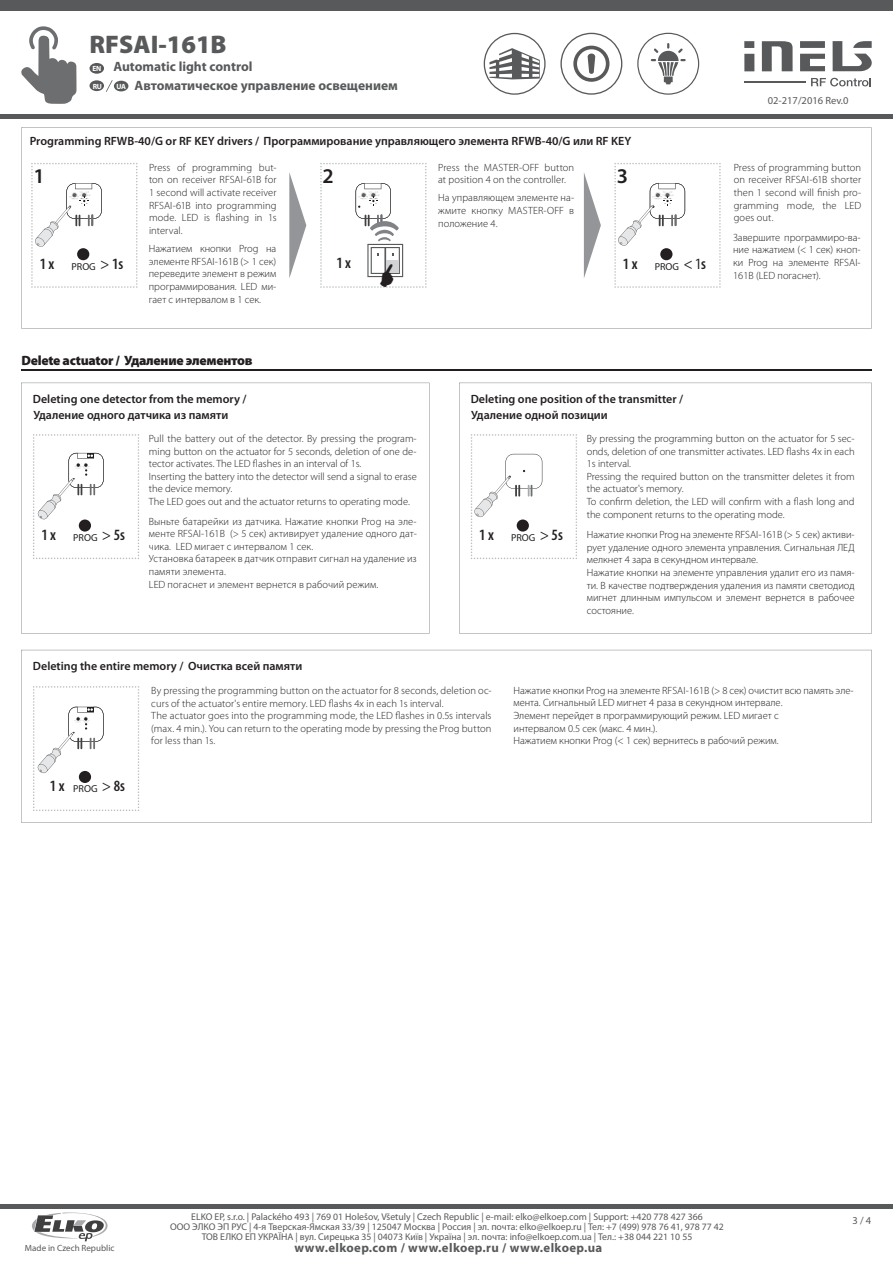
<style>
.page{position:relative;width:893px;height:1263px;background:#fff}
.page>*{position:absolute;margin:0;border:0;box-sizing:border-box;transform-origin:0 0}
.t1{font:900 25.5px "Myriad Pro";color:#58595b}
.t2{font:600 21px "Myriad Pro";color:#231f20}
.t3{font:600 condensed 15.75px "Myriad Pro";color:#231f20}
.t4{font:700 13.5px "Myriad Pro";color:#58595b}
.t5{font:900 13.5px "Myriad Pro";letter-spacing:-.02em;color:#231f20}
.t6{font:700 12.75px "Myriad Pro";letter-spacing:.03em;color:#58595b}
.t7{font:600 12px "Myriad Pro";color:#231f20}
.t8{font:300 10.5px/12.6px "Myriad Pro";color:#231f20}
.t9{font:10.5px "Myriad Pro";color:#58595b}
.t10{font:10.2px "Myriad Pro";color:#231f20}
.t11{font:9.75px/9.8px "Myriad Pro";color:#58595b;text-align:center}
.t12{font:9px "Myriad Pro";color:#58595b}
.t13{font:700 7.5px "Myriad Pro";color:#fff}
.s1{font-size:7.5px;color:#fff}
.s2{font-weight:400;font-stretch:normal;font-size:10.2px}
.s3{font-weight:400}
.s4{font-weight:600;font-stretch:condensed;font-size:15.75px}
.s5{font-stretch:condensed;font-size:15.75px}
</style>
<div class="page">
<svg style="left:21px;top:383px;width:408px;height:251px"></svg>
<svg style="left:459px;top:383px;width:413px;height:251px"></svg>
<svg style="left:21px;top:650px;width:851px;height:173px"></svg>
<div style="left:0;top:1204px;width:893px;height:5px;background:#58595b"></div>
<div style="left:0;top:0;width:893px;height:11px;background:#58595b"></div>
<hr style="left:0;top:114px;width:893px;height:4px;background:#58595b">
<svg style="left:637px;top:33px;width:62px;height:62px"></svg>
<svg style="left:560px;top:33px;width:62px;height:62px"></svg>
<div style="left:744px;top:54px;width:10px;height:17px;background:#58595b"></div>
<svg style="left:762px;top:41px;width:31px;height:30px"></svg>
<svg style="left:800px;top:54px;width:25px;height:17px"></svg>
<div style="left:800px;top:41px;width:25px;height:7px;background:#58595b"></div>
<svg style="left:833px;top:41px;width:39px;height:30px"></svg>
<div style="left:744px;top:41px;width:10px;height:7px;background:#58595b"></div>
<hr style="left:744px;top:81px;width:62px;height:1px;background:#58595b">
<svg style="left:811px;top:78px;width:60px;height:8px"></svg>
<div style="left:90px;top:63px;width:14px;height:11px;background:#58595b;border-radius:50%"></div>
<svg style="left:21px;top:26px;width:56px;height:78px"></svg>
<div style="left:90px;top:80px;width:14px;height:11px;background:#58595b;border-radius:50%"></div>
<svg style="left:484px;top:33px;width:62px;height:62px"></svg>
<svg style="left:32px;top:1212px;width:76px;height:29px"></svg>
<hr style="left:21px;top:370px;width:851px;height:1px;background:#231f20">
<svg style="left:33px;top:434px;width:106px;height:125px"></svg>
<svg style="left:471px;top:434px;width:106px;height:125px"></svg>
<svg style="left:584px;top:173px;width:17px;height:105px"></svg>
<svg style="left:289px;top:172px;width:17px;height:106px"></svg>
<svg style="left:31px;top:163px;width:107px;height:125px"></svg>
<svg style="left:614px;top:163px;width:107px;height:125px"></svg>
<svg style="left:33px;top:686px;width:106px;height:125px"></svg>
<div style="left:114px;top:81px;width:14px;height:10px;background:#58595b;border-radius:50%"></div>
<svg style="left:106px;top:80px;width:7px;height:12px"></svg>
<svg style="left:320px;top:163px;width:107px;height:125px"></svg>
<h1 class="t1" style="left:90px;top:35px;width:139px">RFSAI-161B</h1>
<p class="t4" style="left:92px;top:61px;width:162px"><span class="s1">EN</span> Automatic light control</p>
<p class="t13" style="left:93px;top:83px;width:11px">RU</p>
<p class="t4" style="left:116px;top:80px;width:283px"><span class="s1">UA</span> Автоматическое управление освещением</p>
<p class="t7" style="left:30px;top:137px;width:603px">Programming RFWB-40/G or RF KEY drivers / Программирование управляющего элемента RFWB-40/G или RF KEY</p>
<p class="t9" style="left:768px;top:97px;width:82px">02-217/2016 Rev.0</p>
<p class="t8" style="left:149px;top:162px;width:129px;text-align:justify">Press of programming but&shy;ton on receiver RFSAI-61B for 1 second will activate receiver RFSAI-61B into programming mode. LED is flashing in 1s interval.</p>
<p class="t8" style="left:438px;top:162px;width:138px">Press the MASTER-OFF button at position 4 on the controller.</p>
<p class="t8" style="left:734px;top:162px;width:129px;text-align:justify">Press of programming button on receiver RFSAI-61B shorter then 1 second will finish pro&shy;gramming mode, the LED goes out.</p>
<h2 class="t2" style="left:34px;top:168px;width:13px">1</h2>
<h2 class="t2" style="left:617px;top:168px;width:13px">3</h2>
<h2 class="t2" style="left:323px;top:168px;width:13px">2</h2>
<p class="t8" style="left:438px;top:193px;width:138px;text-align:justify">На управляющем элементе на&shy;жмите кнопку MASTER-OFF в положение 4.</p>
<p class="t8" style="left:149px;top:243px;width:129px;text-align:justify">Нажатием кнопки Prog на элементе RFSAI-161B (&gt; 1 сек) переведите элемент в режим программирования. LED ми&shy;гает с интервалом в 1 сек.</p>
<p class="t8" style="left:733px;top:232px;width:129px;text-align:justify">Завершите программиро-ва&shy;ние нажатием (&lt; 1 cек) кноп&shy;ки Prog на элементе RFSAI-161B (LED погаснет).</p>
<h3 class="t3" style="left:336px;top:256px;width:16px">1 x</h3>
<h3 class="t3" style="left:40px;top:257px;width:85px">1 x <span class="s2">PROG</span> <span class="s3">&gt;</span> 1s</h3>
<p class="t10" style="left:623px;top:262px;width:85px"><span class="s4">1 x</span> PROG <span class="s5">&lt; 1</span><span class="s4">s</span></p>
<p class="t5" style="left:21px;top:356px;width:233px">Delete actuator / Удаление элементов</p>
<p class="t7" style="left:33px;top:394px;width:215px">Deleting one detector from the memory /</p>
<p class="t7" style="left:33px;top:410px;width:196px">Удаление одного датчика из памяти</p>
<h3 class="t3" style="left:41px;top:529px;width:85px">1 x <span class="s2">PROG</span> <span class="s3">&gt;</span> 5s</h3>
<p class="t8" style="left:149px;top:433px;width:269px">Pull the battery out of the detector. By pressing the program&shy;ming button on the actuator for 5 seconds, deletion of one de&shy;tector activates. The LED flashes in an interval of 1s.<br>Inserting the battery into the detector will send a signal to erase the device memory.<br>The LED goes out and the actuator returns to operating mode.</p>
<p class="t8" style="left:149px;top:516px;width:269px">Выньте батарейки из датчика. Нажатие кнопки Prog на эле&shy;менте RFSAI-161B (&gt; 5 сек) активирует удаление одного дат&shy;чика. LED мигает с интервалом 1 сек.<br>Установка батареек в датчик отправит сигнал на удаление из памяти элемента.<br>LED погаснет и элемент вернется в рабочий режим.</p>
<p class="t7" style="left:471px;top:394px;width:214px">Deleting one position of the transmitter /</p>
<p class="t8" style="left:587px;top:433px;width:269px">By pressing the programming button on the actuator for 5 sec&shy;onds, deletion of one transmitter activates. LED flashs 4x in each 1s interval.<br>Pressing the required button on the transmitter deletes it from the actuator's memory.<br>To confirm deletion, the LED will confirm with a flash long and the component returns to the operating mode.</p>
<p class="t7" style="left:471px;top:410px;width:138px">Удаление одной позиции</p>
<h3 class="t3" style="left:479px;top:529px;width:85px">1 x <span class="s2">PROG</span> <span class="s3">&gt;</span> 5s</h3>
<p class="t8" style="left:587px;top:529px;width:269px">Нажатие кнопки Prog на элементе RFSAI-161B (&gt; 5 сек) активи&shy;рует удаление одного элемента управления. Сигнальная ЛЕД мелкнет 4 зара в секундном интервале.<br>Нажатие кнопки на элементе управления удалит его из памя&shy;ти. В качестве подтверждения удаления из памяти светодиод мигнет длинным импульсом и элемент вернется в рабочее состояние.</p>
<p class="t7" style="left:33px;top:661px;width:271px">Deleting the entire memory / Очистка всей памяти</p>
<p class="t8" style="left:151px;top:685px;width:342px">By pressing the programming button on the actuator for 8 seconds, deletion oc&shy;curs of the actuator's entire memory. LED flashs 4x in each 1s interval.<br>The actuator goes into the programming mode, the LED flashes in 0.5s intervals (max. 4 min.). You can return to the operating mode by pressing the Prog button for less than 1s.</p>
<h3 class="t3" style="left:50px;top:780px;width:77px">1 x <span class="s2">PROG</span> <span class="s3">&gt;</span> 8s</h3>
<p class="t8" style="left:513px;top:685px;width:342px">Нажатие кнопки Prog на элементе RFSAI-161B (&gt; 8 сек) очистит всю память эле&shy;мента. Сигнальный LED мигнет 4 раза в секундном интервале.<br>Элемент перейдет в программирующий режим. LED мигает с<br>интервалом 0.5 сек (макс. 4 мин.).<br>Нажатием кнопки Prog (&lt; 1 сек) вернитесь в рабочий режим.</p>
<p class="t12" style="left:25px;top:1244px;width:91px">Made in Czech Republic</p>
<p class="t11" style="left:170px;top:1213px;width:555px">ELKO EP, s.r.o. | Palackého 493 | 769 01 Holešov, Všetuly | Czech Republic | e-mail: elko@elkoep.com | Support: +420 778 427 366<br>ООО ЭЛКО ЭП РУС | 4-я Тверская-Ямская 33/39 | 125047 Москва | Россия | эл. почта: elko@elkoep.ru | Тел: +7 (499) 978 76 41, 978 77 42<br>ТОВ ЕЛКО ЕП УКРАЇНА | вул. Сирецька 35 | 04073 Київ | Україна | эл. почта: info@elkoep.com.ua | Тел.: +38 044 221 10 55</p>
<p class="t6" style="left:295px;top:1243px;width:309px">www.elkoep.com / www.elkoep.ru / www.elkoep.ua</p>
<p class="t9" style="left:852px;top:1216px;width:20px">3 / 4</p>
</div>
